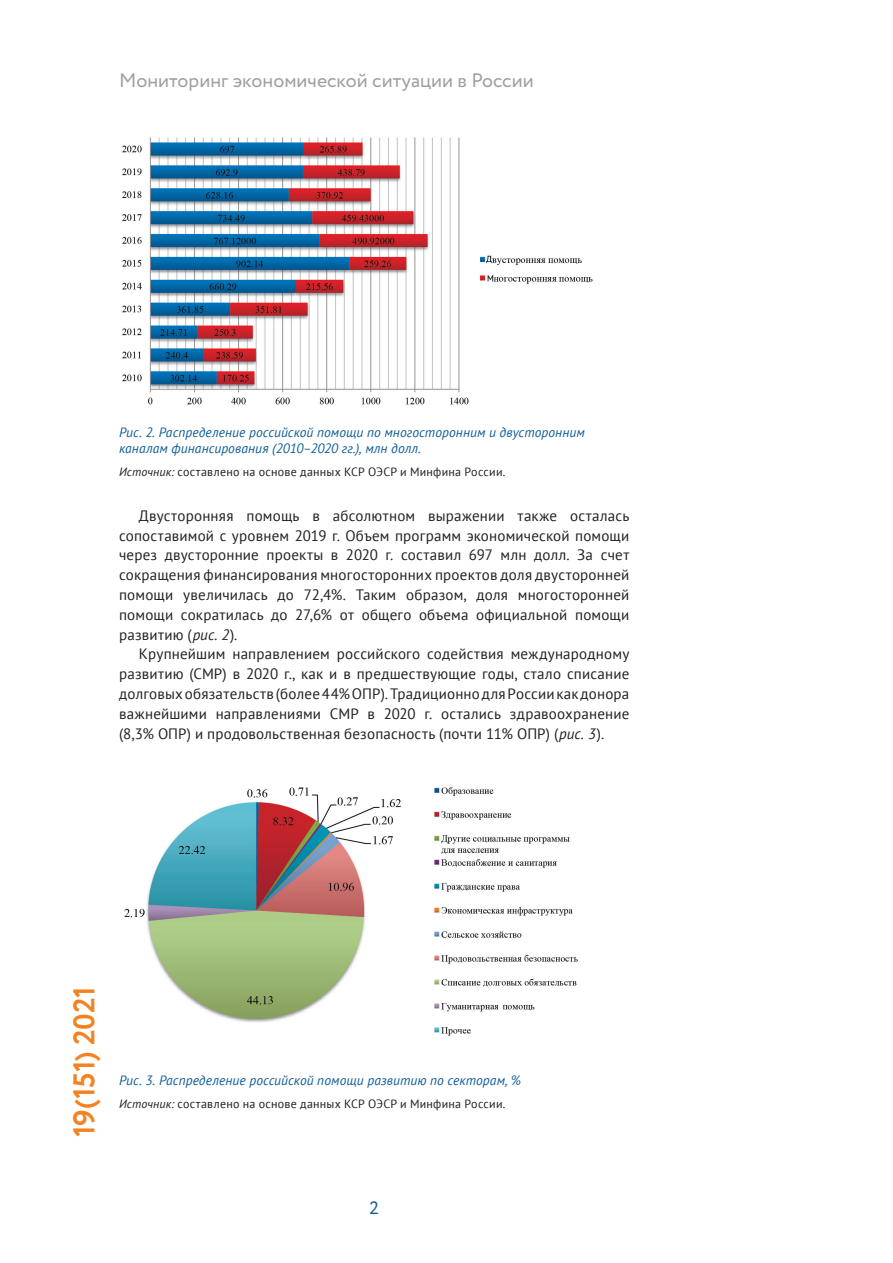
<style>
.page{position:relative;width:893px;height:1263px;background:#fff}
.page>*{position:absolute;margin:0;border:0;box-sizing:border-box;transform-origin:0 0}
.t1{font:700 30px "Circe";letter-spacing:-.01em;color:#f58220}
.t2{font:19.5px "Circe";color:#9d9fa2}
.t3{font:18px "Circe";color:#0f5e9a}
.t4{font:15px/19.8px "PT Sans";letter-spacing:.01em;color:#231f20;text-align:justify}
.t5{font:italic 13.5px/16.2px "PT Sans";letter-spacing:.005em;color:#0f5e9a}
.t6{font:12px "PT Sans";letter-spacing:.02em;color:#231f20}
.s1{font-style:italic}
</style>
<div class="page">
<img style="left:122px;top:137px;width:471px;height:268px">
<img style="left:124px;top:787px;width:454px;height:249px">
<h2 class="t2" style="left:119px;top:67px;width:416px">Мониторинг экономической ситуации в России</h2>
<p class="t5" style="left:119px;top:424px;width:467px">Рис. 2. Распределение российской помощи по многосторонним и двусторонним каналам финансирования (2010–2020 гг.), млн долл.</p>
<p class="t6" style="left:119px;top:464px;width:388px"><span class="s1">Источник:</span> составлено на основе данных КСР ОЭСР и Минфина России.</p>
<p class="t4" style="left:119px;top:505px;width:512px;text-indent:20px">Двусторонняя помощь в абсолютном выражении также осталась сопоставимой с уровнем 2019 г. Объем программ экономической помощи через двусторонние проекты в 2020 г. составил 697 млн долл. За счет сокращения финансирования многосторонних проектов доля двусторонней помощи увеличилась до 72,4%. Таким образом, доля многосторонней помощи сократилась до 27,6% от общего объема официальной помощи развитию (<span class="s1">рис. 2</span>).</p>
<p class="t4" style="left:119px;top:644px;width:512px;text-indent:20px">Крупнейшим направлением российского содействия международному развитию (СМР) в 2020 г., как и в предшествующие годы, стало списание долговых обязательств (более 44% ОПР). Традиционно для России как донора важнейшими направлениями СМР в 2020 г. остались здравоохранение (8,3% ОПР) и продовольственная безопасность (почти 11% ОПР) (<span class="s1">рис. 3</span>).</p>
<h1 class="t1" style="left:64px;top:1137px;width:152px;rotate:-90deg">19(151) 2021</h1>
<p class="t5" style="left:119px;top:1072px;width:404px">Рис. 3. Распределение российской помощи развитию по секторам, %</p>
<p class="t6" style="left:119px;top:1096px;width:388px"><span class="s1">Источник:</span> составлено на основе данных КСР ОЭСР и Минфина России.</p>
<p class="t3" style="left:369px;top:1196px;width:11px">2</p>
</div>
